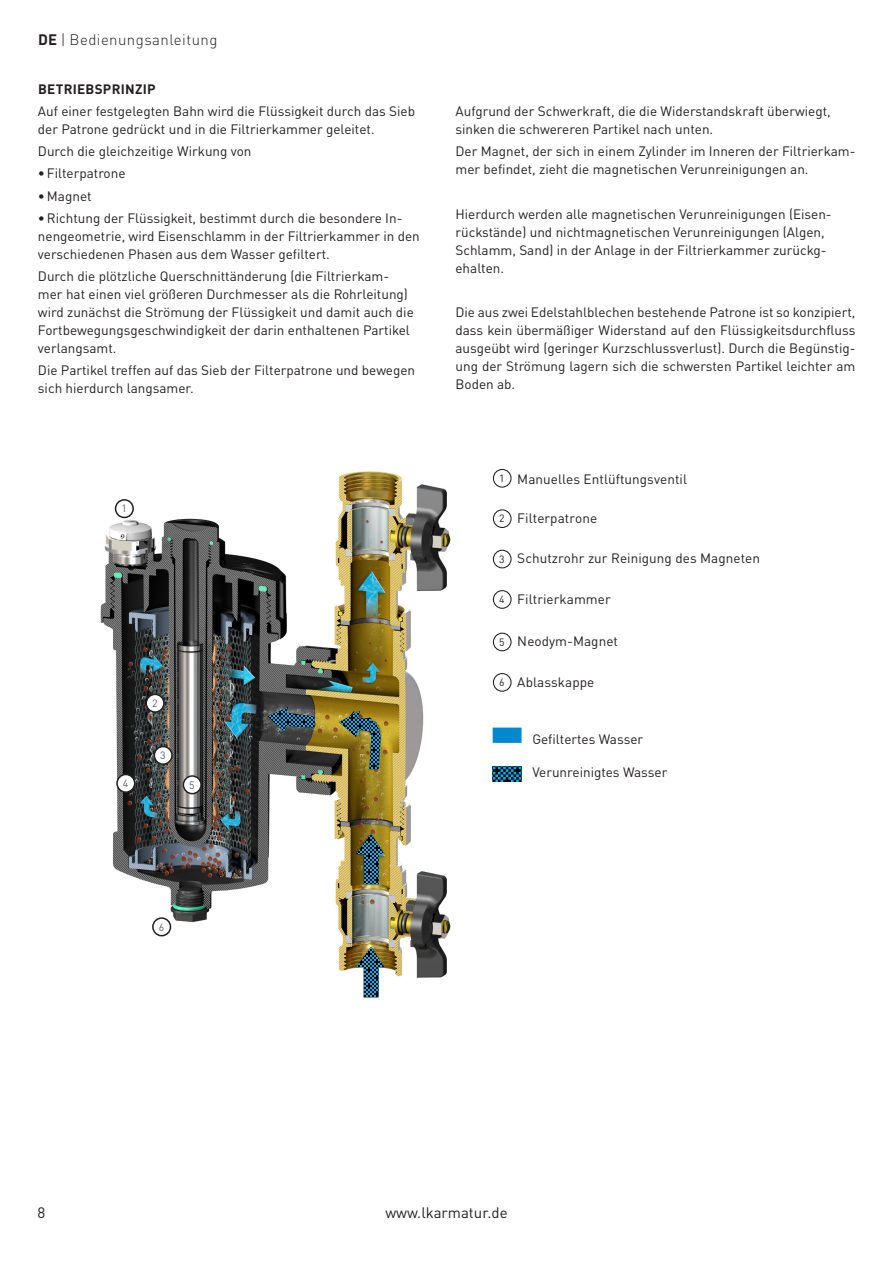
<style>
.page{position:relative;width:893px;height:1263px;background:#fff}
.page>*{position:absolute;margin:0;border:0;box-sizing:border-box;transform-origin:0 0}
.t1{font:300 15px "DIN Pro";letter-spacing:.03em;color:#231f20}
.t2{font:15px "DIN Pro";color:#231f20}
.t3{font:13.5px/18px "DIN Pro";color:#231f20}
.t4{font:700 13.5px "DIN Pro";letter-spacing:.02em;color:#231f20}
.t5{font:10.5px "DIN Pro";color:#54626c}
.t6{font:10.5px "DIN Pro";color:#231f20}
.s1{font-weight:700}
</style>
<div class="page">
<img style="left:100px;top:471px;width:351px;height:507px">
<svg style="left:356px;top:833px;width:28px;height:51px"></svg>
<svg style="left:267px;top:707px;width:48px;height:24px"></svg>
<svg style="left:356px;top:946px;width:28px;height:51px"></svg>
<svg style="left:339px;top:711px;width:42px;height:58px;background:#626f40"></svg>
<div style="left:493px;top:727px;width:29px;height:16px;background:#0089cf"></div>
<div style="left:153px;top:918px;width:17px;height:18px;background:#fff;border-radius:50%"></div>
<div style="left:152px;top:917px;width:19px;height:19px;border:2px solid #231f20;border-radius:50%"></div>
<div style="left:493px;top:673px;width:19px;height:19px;border:1px solid #231f20;border-radius:50%"></div>
<div style="left:183px;top:776px;width:18px;height:18px;background:#fff;border-radius:50%"></div>
<div style="left:183px;top:775px;width:19px;height:19px;border:2px solid #231f20;border-radius:50%"></div>
<div style="left:493px;top:633px;width:19px;height:18px;border:1px solid #231f20;border-radius:50%"></div>
<div style="left:117px;top:774px;width:18px;height:18px;background:#fff;border-radius:50%"></div>
<div style="left:116px;top:774px;width:19px;height:19px;border:2px solid #231f20;border-radius:50%"></div>
<div style="left:493px;top:590px;width:19px;height:19px;border:1px solid #231f20;border-radius:50%"></div>
<div style="left:154px;top:746px;width:18px;height:18px;background:#fff;border-radius:50%"></div>
<div style="left:154px;top:746px;width:19px;height:19px;border:2px solid #231f20;border-radius:50%"></div>
<div style="left:493px;top:550px;width:19px;height:18px;border:1px solid #231f20;border-radius:50%"></div>
<div style="left:146px;top:694px;width:18px;height:18px;background:#fff;border-radius:50%"></div>
<div style="left:146px;top:694px;width:19px;height:19px;border:2px solid #231f20;border-radius:50%"></div>
<div style="left:493px;top:509px;width:19px;height:19px;border:1px solid #231f20;border-radius:50%"></div>
<div style="left:116px;top:500px;width:17px;height:17px;background:#fff;border-radius:50%"></div>
<div style="left:115px;top:499px;width:19px;height:19px;border:2px solid #231f20;border-radius:50%"></div>
<div style="left:493px;top:469px;width:19px;height:19px;border:1px solid #231f20;border-radius:50%"></div>
<svg style="left:493px;top:766px;width:29px;height:15px"></svg>
<p class="t1" style="left:38px;top:28px;width:181px"><span class="s1">DE</span> | Bedienungsanleitung</p>
<p class="t4" style="left:38px;top:77px;width:119px">BETRIEBSPRINZIP</p>
<p class="t3" style="left:38px;top:101px;width:379px">Auf einer festgelegten Bahn wird die Flüssigkeit durch das Sieb der Patrone gedrückt und in die Filtrierkammer geleitet.</p>
<p class="t3" style="left:38px;top:141px;width:215px">Durch die gleichzeitige Wirkung von</p>
<p class="t3" style="left:38px;top:163px;width:89px">•Filterpatrone</p>
<p class="t3" style="left:38px;top:185px;width:55px">•Magnet</p>
<p class="t3" style="left:38px;top:208px;width:383px">•Richtung der Flüssigkeit, bestimmt durch die besondere In&shy;nengeometrie, wird Eisenschlamm in der Filtrierkammer in den verschiedenen Phasen aus dem Wasser gefiltert.</p>
<p class="t3" style="left:38px;top:266px;width:377px">Durch die plötzliche Querschnittänderung (die Filtrierkam&shy;mer hat einen viel größeren Durchmesser als die Rohrleitung) wird zunächst die Strömung der Flüssigkeit und damit auch die Fortbewegungsgeschwindigkeit der darin enthaltenen Partikel verlangsamt.</p>
<p class="t3" style="left:38px;top:360px;width:379px">Die Partikel treffen auf das Sieb der Filterpatrone und bewegen sich hierdurch langsamer.</p>
<p class="t5" style="left:121px;top:500px;width:7px">1</p>
<p class="t5" style="left:123px;top:775px;width:7px">4</p>
<p class="t5" style="left:152px;top:695px;width:7px">2</p>
<p class="t5" style="left:160px;top:747px;width:7px">3</p>
<p class="t5" style="left:189px;top:776px;width:7px">5</p>
<p class="t3" style="left:455px;top:101px;width:377px">Aufgrund der Schwerkraft, die die Widerstandskraft überwiegt, sinken die schwereren Partikel nach unten.</p>
<p class="t3" style="left:455px;top:141px;width:401px">Der Magnet, der sich in einem Zylinder im Inneren der Filtrierkam&shy;mer befindet, zieht die magnetischen Verunreinigungen an.</p>
<p class="t3" style="left:455px;top:203px;width:378px">Hierdurch werden alle magnetischen Verunreinigungen (Eisen&shy;rückstände) und nichtmagnetischen Verunreinigungen (Algen, Schlamm, Sand) in der Anlage in der Filtrierkammer zurückg&shy;ehalten.</p>
<p class="t3" style="left:455px;top:302px;width:401px;text-align:justify">Die aus zwei Edelstahlblechen bestehende Patrone ist so konzipiert, dass kein übermäßiger Widerstand auf den Flüssigkeitsdurchfluss ausgeübt wird (geringer Kurzschlussverlust). Durch die Begünstig&shy;ung der Strömung lagern sich die schwersten Partikel leichter am Boden ab.</p>
<p class="t6" style="left:499px;top:470px;width:7px">1</p>
<p class="t6" style="left:499px;top:510px;width:7px">2</p>
<p class="t6" style="left:499px;top:551px;width:7px">3</p>
<p class="t6" style="left:499px;top:591px;width:7px">4</p>
<p class="t6" style="left:499px;top:634px;width:7px">5</p>
<p class="t6" style="left:499px;top:674px;width:7px">6</p>
<p class="t3" style="left:517px;top:468px;width:171px">Manuelles Entlüftungsventil</p>
<p class="t3" style="left:517px;top:508px;width:81px">Filterpatrone</p>
<p class="t3" style="left:517px;top:548px;width:244px">Schutzrohr zur Reinigung des Magneten</p>
<p class="t3" style="left:517px;top:588px;width:95px">Filtrierkammer</p>
<p class="t3" style="left:517px;top:631px;width:102px">Neodym-Magnet</p>
<p class="t3" style="left:517px;top:671px;width:79px">Ablasskappe</p>
<p class="t3" style="left:532px;top:728px;width:112px">Gefiltertes Wasser</p>
<p class="t3" style="left:532px;top:761px;width:137px">Verunreinigtes Wasser</p>
<p class="t5" style="left:159px;top:918px;width:7px">6</p>
<p class="t2" style="left:38px;top:1201px;width:9px">8</p>
<p class="t2" style="left:385px;top:1201px;width:124px">www.lkarmatur.de</p>
</div>
